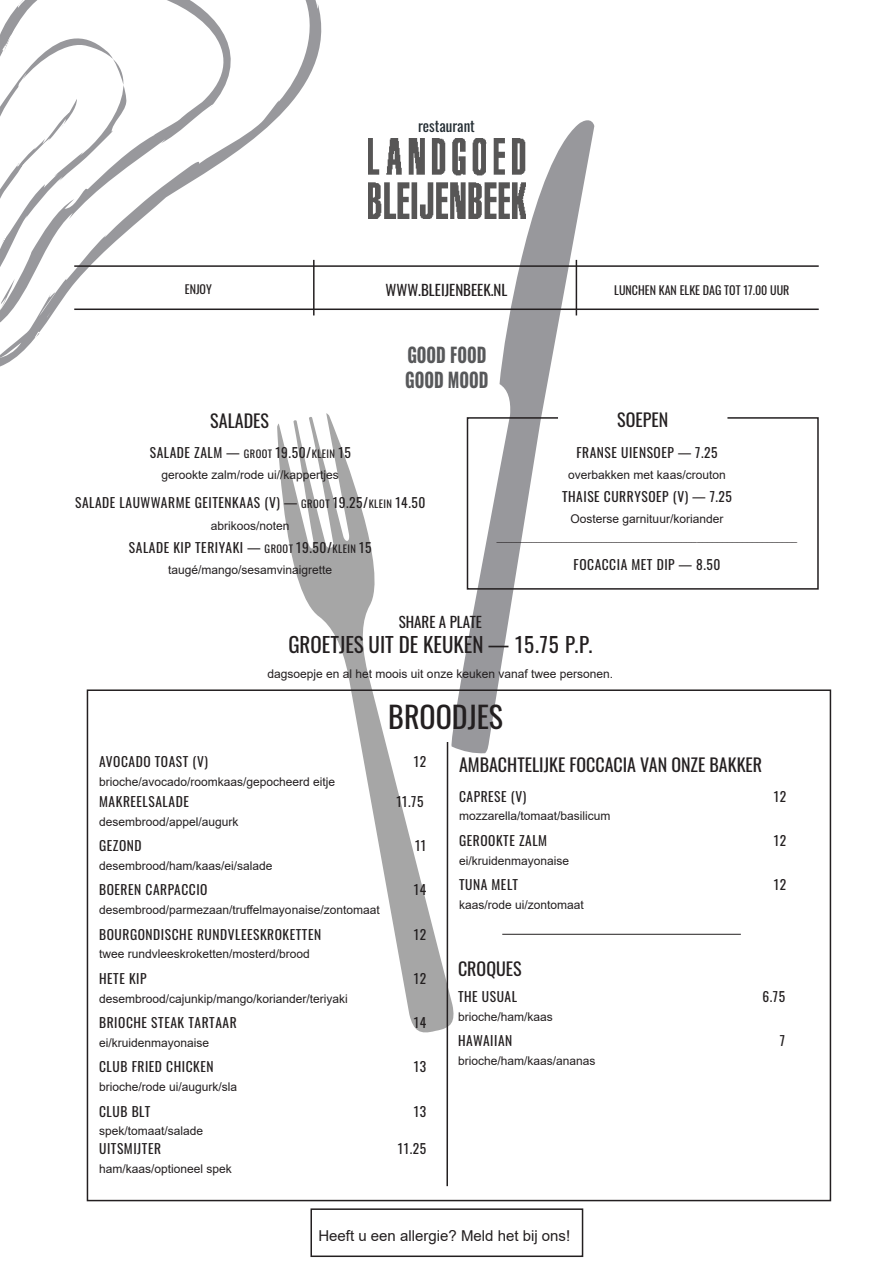
<style>
.page{position:relative;width:893px;height:1263px;background:#fff}
.page>*{position:absolute;margin:0;border:0;box-sizing:border-box;transform-origin:0 0}
.t1{font:30px "Oswald";color:#231f20}
.t2{font:21px "Oswald";color:#231f20}
.Dish_Details{font:700 20.1px "Oswald";color:#57585a;scale:.82 1}
.Dish_Name{font:18px "Oswald";color:#231f20}
.Title_Group{font:18px "Oswald";color:#231f20}
.Dish_Name-2{font:15px "Arial";color:#231f20}
.t3{font:15px "Oswald";color:#231f20}
.Dish_Details-2{font:15px "Oswald";color:#222b31}
.Dish_Name-3{font:13.5px "Oswald";letter-spacing:.04em;color:#231f20}
.Dish_Details-3{font:13.5px "Oswald";letter-spacing:.04em;color:#231f20}
.Dish_Details-4{font:12px "Arial";color:#231f20}
.t4{font:12px "Oswald";color:#231f20}
.Dish_Details-5{font:9px "Arial";color:#231f20}
.s1{font-size:10.5px}
</style>
<div class="page">
<svg style="left:0;top:0;width:322px;height:367px"></svg>
<svg style="left:277px;top:413px;width:177px;height:622px"></svg>
<svg style="left:449px;top:120px;width:145px;height:634px"></svg>
<svg style="left:466px;top:416px;width:353px;height:174px"></svg>
<hr style="left:446px;top:742px;width:2px;height:444px;background:#231f20">
<hr style="left:74px;top:308px;width:745px;height:2px;background:#231f20">
<hr style="left:74px;top:265px;width:745px;height:2px;background:#231f20">
<hr style="left:313px;top:260px;width:2px;height:55px;background:#231f20">
<hr style="left:576px;top:260px;width:1px;height:55px;background:#231f20">
<img style="left:368px;top:139px;width:157px;height:80px">
<hr style="left:502px;top:934px;width:239px;height:1px;background:#231f20">
<div style="left:310px;top:1208px;width:273px;height:49px;border:2px solid #231f20"></div>
<p class="Dish_Details-2" style="left:418px;top:112px;width:58px">restaurant</p>
<p class="t4" style="left:185px;top:279px;width:29px">ENJOY</p>
<p class="t3" style="left:385px;top:276px;width:123px">WWW.BLEIJENBEEK.NL</p>
<p class="Dish_Details" style="left:407px;top:345px;width:98px">GOOD FOOD</p>
<p class="Dish_Details" style="left:405px;top:369px;width:103px">GOOD MOOD</p>
<p class="t4" style="left:614px;top:279px;width:177px">LUNCHEN KAN ELKE DAG TOT 17.00 UUR</p>
<p class="Title_Group" style="left:210px;top:404px;width:60px">SALADES</p>
<p class="Dish_Name-3" style="left:150px;top:440px;width:202px">SALADE ZALM — <span class="s1">GROOT</span> 19.50/<span class="s1">KLEIN</span> 15</p>
<p class="Dish_Details-4" style="left:162px;top:466px;width:179px">gerookte zalm/rode ui//kappertjes</p>
<p class="Dish_Name-3" style="left:75px;top:491px;width:352px">SALADE LAUWWARME GEITENKAAS (V) — <span class="s1">GROOT</span> 19.25/<span class="s1">KLEIN</span> 14.50</p>
<p class="Dish_Details-4" style="left:211px;top:517px;width:80px">abrikoos/noten</p>
<p class="Dish_Details-3" style="left:129px;top:535px;width:244px">SALADE KIP TERIYAKI — <span class="s1">GROOT</span> 19.50/<span class="s1">KLEIN</span> 15</p>
<p class="Dish_Details-4" style="left:168px;top:561px;width:166px">taugé/mango/sesamvinaigrette</p>
<p class="Title_Group" style="left:617px;top:403px;width:53px">SOEPEN</p>
<p class="Dish_Details-3" style="left:576px;top:440px;width:143px">FRANSE UIENSOEP — 7.25</p>
<p class="Dish_Details-4" style="left:568px;top:466px;width:159px">overbakken met kaas/crouton</p>
<p class="Dish_Details-3" style="left:562px;top:484px;width:171px">THAISE CURRYSOEP (V) — 7.25</p>
<p class="Dish_Details-4" style="left:571px;top:511px;width:154px">Oosterse garnituur/koriander</p>
<p class="Dish_Details-5" style="left:497px;top:531px;width:302px">____________________________________________________________</p>
<p class="Dish_Name-3" style="left:574px;top:553px;width:148px">FOCACCIA MET DIP — 8.50</p>
<p class="t3" style="left:399px;top:608px;width:85px">SHARE A PLATE</p>
<p class="t2" style="left:288px;top:626px;width:305px">GROETJES UIT DE KEUKEN — 15.75 P.P.</p>
<p class="Dish_Details-4" style="left:268px;top:666px;width:347px">dagsoepje en al het moois uit onze keuken vanaf twee personen.</p>
<p class="t1" style="left:388px;top:690px;width:116px">BROODJES</p>
<p class="Dish_Name-3" style="left:99px;top:750px;width:110px">AVOCADO TOAST (V)</p>
<p class="Dish_Name-3" style="left:414px;top:750px;width:14px">12</p>
<p class="Dish_Details-4" style="left:99px;top:773px;width:238px">brioche/avocado/roomkaas/gepocheerd eitje</p>
<p class="Dish_Details-3" style="left:99px;top:789px;width:91px">MAKREELSALADE</p>
<p class="Dish_Details-3" style="left:396px;top:789px;width:29px">11.75</p>
<p class="Dish_Details-4" style="left:99px;top:813px;width:141px">desembrood/appel/augurk</p>
<p class="Dish_Name-3" style="left:99px;top:834px;width:44px">GEZOND</p>
<p class="Dish_Name-3" style="left:415px;top:834px;width:13px">11</p>
<p class="Dish_Details-4" style="left:99px;top:857px;width:175px">desembrood/ham/kaas/ei/salade</p>
<p class="Dish_Name-3" style="left:99px;top:878px;width:110px">BOEREN CARPACCIO</p>
<p class="Dish_Name-3" style="left:414px;top:878px;width:14px">14</p>
<p class="Dish_Details-4" style="left:99px;top:902px;width:282px">desembrood/parmezaan/truffelmayonaise/zontomaat</p>
<p class="Dish_Name-3" style="left:99px;top:922px;width:224px">BOURGONDISCHE RUNDVLEESKROKETTEN</p>
<p class="Dish_Name-3" style="left:414px;top:922px;width:14px">12</p>
<p class="Dish_Details-4" style="left:99px;top:946px;width:212px">twee rundvleeskroketten/mosterd/brood</p>
<p class="Dish_Name-3" style="left:99px;top:966px;width:49px">HETE KIP</p>
<p class="Dish_Name-3" style="left:414px;top:966px;width:14px">12</p>
<p class="Dish_Details-4" style="left:99px;top:990px;width:250px">desembrood/cajunkip/mango/koriander/teriyaki</p>
<p class="Dish_Name-3" style="left:99px;top:1011px;width:139px">BRIOCHE STEAK TARTAAR</p>
<p class="Dish_Name-3" style="left:414px;top:1011px;width:14px">14</p>
<p class="Dish_Details-4" style="left:99px;top:1034px;width:112px">ei/kruidenmayonaise</p>
<p class="Dish_Name-3" style="left:99px;top:1055px;width:116px">CLUB FRIED CHICKEN</p>
<p class="Dish_Name-3" style="left:414px;top:1055px;width:14px">13</p>
<p class="Dish_Details-4" style="left:99px;top:1079px;width:140px">brioche/rode ui/augurk/sla</p>
<p class="Dish_Name-3" style="left:99px;top:1099px;width:53px">CLUB BLT</p>
<p class="Dish_Name-3" style="left:414px;top:1099px;width:14px">13</p>
<p class="Dish_Details-4" style="left:99px;top:1123px;width:106px">spek/tomaat/salade</p>
<p class="Dish_Details-3" style="left:99px;top:1137px;width:63px">UITSMIJTER</p>
<p class="Dish_Details-3" style="left:398px;top:1137px;width:30px">11.25</p>
<p class="Dish_Details-4" style="left:99px;top:1160px;width:134px">ham/kaas/optioneel spek</p>
<p class="Dish_Name" style="left:459px;top:748px;width:305px">AMBACHTELIJKE FOCCACIA VAN ONZE BAKKER</p>
<p class="Dish_Name-3" style="left:459px;top:784px;width:69px">CAPRESE (V)</p>
<p class="Dish_Name-3" style="left:774px;top:784px;width:14px">12</p>
<p class="Dish_Details-4" style="left:459px;top:808px;width:153px">mozzarella/tomaat/basilicum</p>
<p class="Dish_Name-3" style="left:459px;top:828px;width:90px">GEROOKTE ZALM</p>
<p class="Dish_Name-3" style="left:774px;top:828px;width:14px">12</p>
<p class="Dish_Details-4" style="left:459px;top:852px;width:112px">ei/kruidenmayonaise</p>
<p class="Dish_Name-3" style="left:459px;top:872px;width:61px">TUNA MELT</p>
<p class="Dish_Name-3" style="left:774px;top:872px;width:14px">12</p>
<p class="Dish_Details-4" style="left:459px;top:896px;width:126px">kaas/rode ui/zontomaat</p>
<p class="Title_Group" style="left:458px;top:953px;width:65px">CROQUES</p>
<p class="Dish_Name-3" style="left:458px;top:984px;width:61px">THE USUAL</p>
<p class="Dish_Name-3" style="left:762px;top:984px;width:24px">6.75</p>
<p class="Dish_Details-4" style="left:458px;top:1008px;width:96px">brioche/ham/kaas</p>
<p class="Dish_Name-3" style="left:458px;top:1028px;width:56px">HAWAIIAN</p>
<p class="Dish_Name-3" style="left:780px;top:1028px;width:7px">7</p>
<p class="Dish_Details-4" style="left:458px;top:1052px;width:139px">brioche/ham/kaas/ananas</p>
<p class="Dish_Name-2" style="left:318px;top:1225px;width:253px">Heeft u een allergie? Meld het bij ons!</p>
</div>
